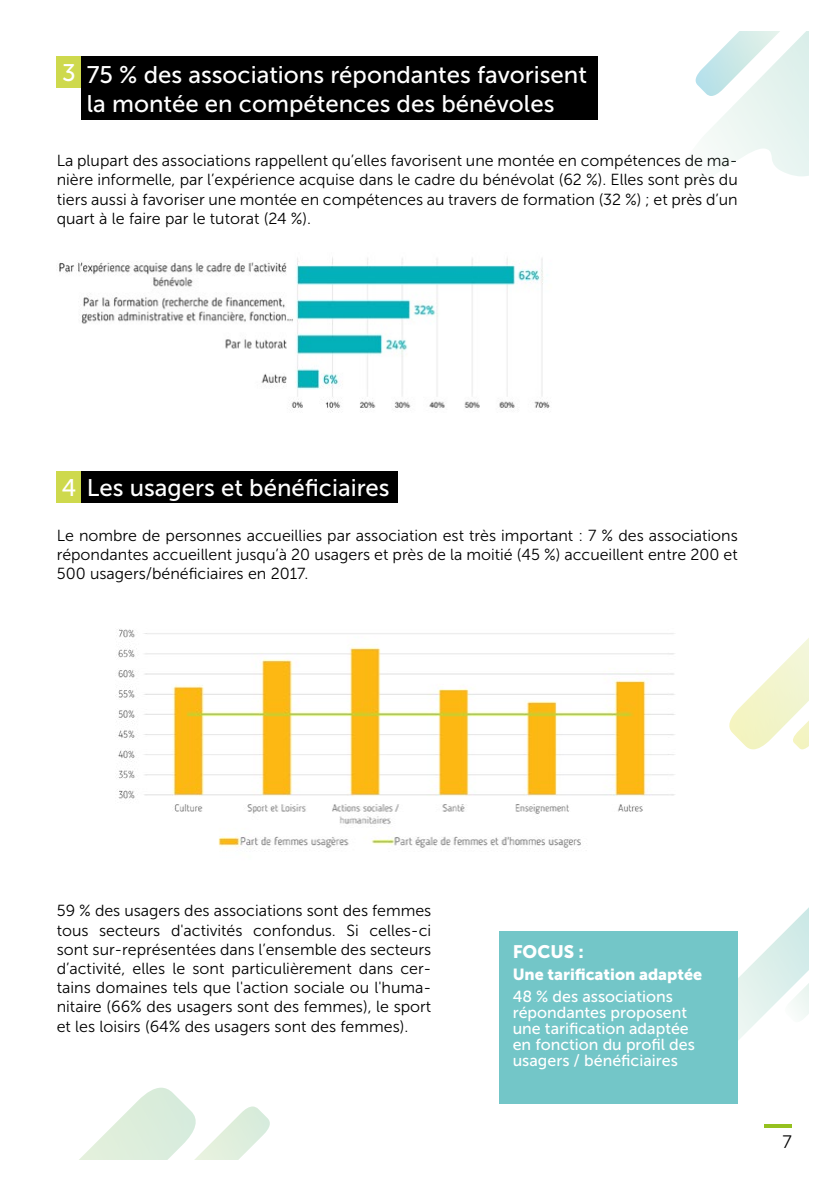
<style>
.page{position:relative;width:840px;height:1191px;background:#fff}
.page>*{position:absolute;margin:0;border:0;box-sizing:border-box;transform-origin:0 0}
.t1{font:24px/28.8px "Museo Sans 500";color:#fff;text-align:center}
.t2{font:18px "Museo Sans 900";color:#fff}
.t3{font:18px "Museo Sans 300";color:#000}
.t4{font:16px/19.2px "Museo Sans 300";color:#000;text-align:justify}
.t5{font:16px/16px "Museo Sans 500";color:#fff}
.t6{font:16px "Museo Sans 900";color:#fff}
</style>
<div class="page">
<div style="left:57px;top:57px;width:24px;height:31px;background:#ced94d"></div>
<div style="left:81px;top:57px;width:516px;height:63px;background:#000"></div>
<img style="left:59px;top:257px;width:491px;height:155px">
<div style="left:57px;top:471px;width:24px;height:31px;background:#ced94d"></div>
<div style="left:81px;top:471px;width:316px;height:31px;background:#000"></div>
<img style="left:115px;top:629px;width:560px;height:220px">
<svg style="left:729px;top:639px;width:79px;height:110px"></svg>
<svg style="left:695px;top:31px;width:113px;height:145px"></svg>
<svg style="left:737px;top:908px;width:71px;height:150px"></svg>
<svg style="left:80px;top:1087px;width:190px;height:72px"></svg>
<div style="left:499px;top:931px;width:238px;height:172px;background:#73c6c8"></div>
<hr style="left:764px;top:1124px;width:27px;height:4px;background:#95c11f">
<h1 class="t1" style="left:62px;top:60px;width:526px">3 75 % des associations répondantes favorisent la montée en compétences des bénévoles</h1>
<p class="t4" style="left:57px;top:151px;width:682px">La plupart des associations rappellent qu’elles favorisent une montée en compétences de ma&shy;nière informelle, par l’expérience acquise dans le cadre du bénévolat (62 %). Elles sont près du tiers aussi à favoriser une montée en compétences au travers de formation (32 %) ; et près d’un quart à le faire par le tutorat (24 %).</p>
<h1 class="t1" style="left:62px;top:473px;width:329px">4 Les usagers et bénéficiaires</h1>
<p class="t4" style="left:57px;top:526px;width:682px">Le nombre de personnes accueillies par association est très important : 7 % des associations répondantes accueillent jusqu’à 20 usagers et près de la moitié (45 %) accueillent entre 200 et 500 usagers/bénéficiaires en 2017.</p>
<p class="t4" style="left:57px;top:901px;width:376px">59 % des usagers des associations sont des femmes tous secteurs d'activités confondus. Si celles-ci sont sur-représentées dans l’ensemble des secteurs d’activité, elles le sont particulièrement dans cer&shy;tains domaines tels que l'action sociale ou l'huma&shy;nitaire (66% des usagers sont des femmes), le sport et les loisirs (64% des usagers sont des femmes).</p>
<p class="t2" style="left:512px;top:942px;width:72px">FOCUS :</p>
<p class="t6" style="left:512px;top:965px;width:191px">Une tarification adaptée</p>
<p class="t5" style="left:512px;top:988px;width:184px">48 % des associations répondantes proposent une tarification adaptée en fonction du profil des usagers / bénéficiaires</p>
<p class="t3" style="left:782px;top:1132px;width:11px">7</p>
</div>
